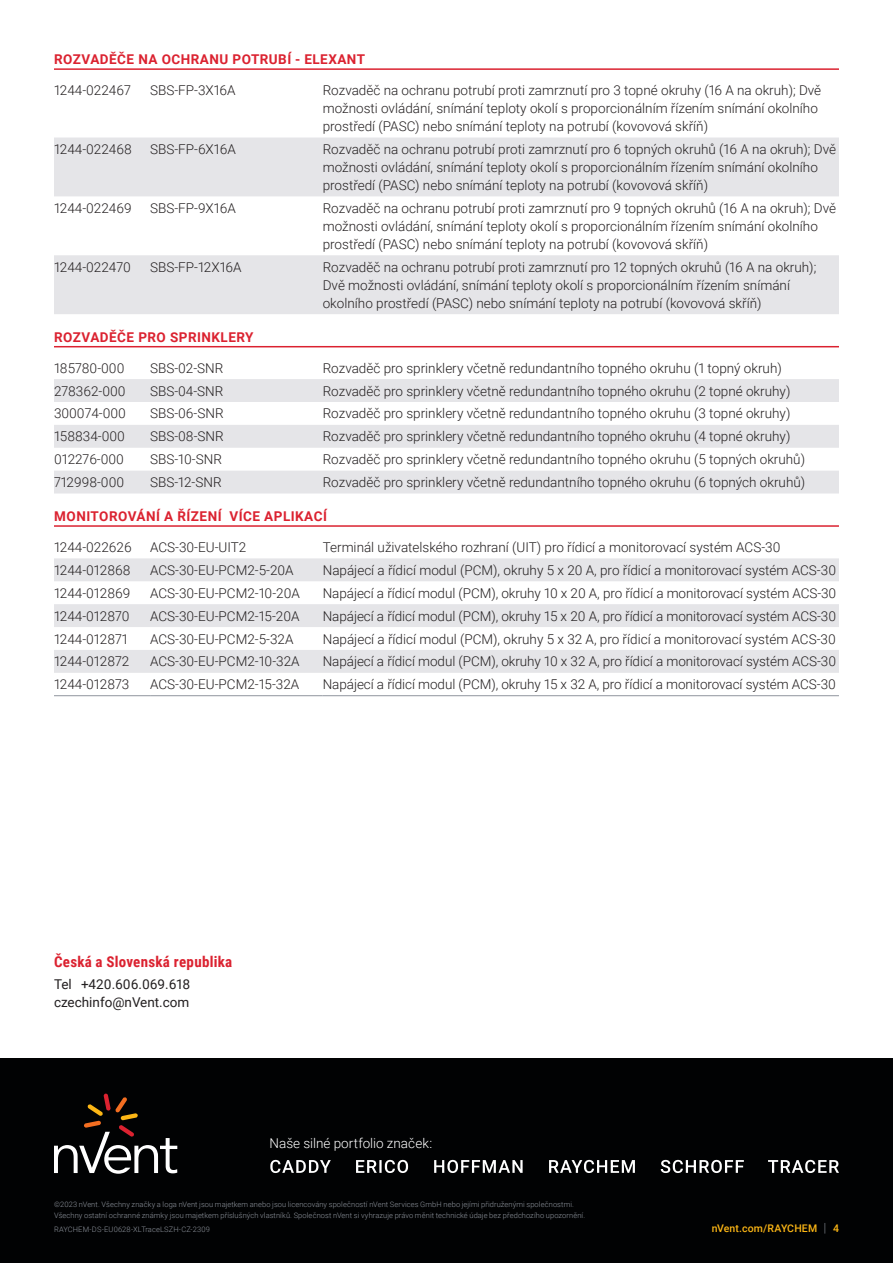
<style>
.page{position:relative;width:893px;height:1263px;background:#fff}
.page>*{position:absolute;margin:0;border:0;box-sizing:border-box;transform-origin:0 0}
.Address_Country_Name_Red{font:700 15px "Roboto Condensed";letter-spacing:.02em;color:#db2230}
.Bodytext_2{font:300 13.5px/18px "Roboto";color:#231f20}
.Subhead{font:700 13.5px "Roboto";letter-spacing:.035em;color:#db2230}
.Phone_Fax_Email_Black{font:13.5px "Roboto";color:#231f20}
.t1{font:300 13.5px "Roboto";letter-spacing:.005em;color:#fff}
.t2{font:500 10.5px "Roboto";letter-spacing:.015em;color:#fcb615}
.t3{font:300 7.5px/10.5px "Roboto";letter-spacing:.01em;color:#8f959e}
.s1{font-weight:300;font-size:12.6px;color:#8f959e}
</style>
<div class="page">
<div style="left:0;top:1058px;width:893px;height:205px;background:#010203"></div>
<svg style="left:270px;top:1160px;width:569px;height:13px"></svg>
<svg style="left:54px;top:1093px;width:123px;height:81px"></svg>
<hr style="left:54px;top:68px;width:785px;height:2px;background:#db2230">
<hr style="left:54px;top:346px;width:785px;height:1px;background:#db2230">
<hr style="left:54px;top:525px;width:785px;height:2px;background:#db2230">
<svg style="left:54px;top:138px;width:785px;height:176px;fill:#e5e5e8"></svg>
<svg style="left:54px;top:379px;width:785px;height:114px;fill:#e5e5e8"></svg>
<svg style="left:54px;top:558px;width:785px;height:115px;fill:#e5e5e8"></svg>
<hr style="left:54px;top:695px;width:96px;height:1px;background:#8f959e">
<hr style="left:150px;top:695px;width:173px;height:1px;background:#8f959e">
<hr style="left:323px;top:695px;width:516px;height:1px;background:#8f959e">
<p class="Subhead" style="left:54px;top:50px;width:312px">ROZVADĚČE NA OCHRANU POTRUBÍ - ELEXANT</p>
<p class="Bodytext_2" style="left:54px;top:81px;width:78px">1244-022467</p>
<p class="Bodytext_2" style="left:150px;top:81px;width:87px">SBS-FP-3X16A</p>
<p class="Bodytext_2" style="left:323px;top:81px;width:500px">Rozvaděč na ochranu potrubí proti zamrznutí pro 3 topné okruhy (16 A na okruh); Dvě možnosti ovládání, snímání teploty okolí s proporcionálním řízením snímání okolního prostředí (PASC) nebo snímání teploty na potrubí (kovovová skříň)</p>
<p class="Bodytext_2" style="left:54px;top:140px;width:79px">1244-022468</p>
<p class="Bodytext_2" style="left:150px;top:140px;width:87px">SBS-FP-6X16A</p>
<p class="Bodytext_2" style="left:323px;top:140px;width:515px">Rozvaděč na ochranu potrubí proti zamrznutí pro 6 topných okruhů (16 A na okruh); Dvě možnosti ovládání, snímání teploty okolí s proporcionálním řízením snímání okolního prostředí (PASC) nebo snímání teploty na potrubí (kovovová skříň)</p>
<p class="Bodytext_2" style="left:54px;top:199px;width:79px">1244-022469</p>
<p class="Bodytext_2" style="left:150px;top:199px;width:87px">SBS-FP-9X16A</p>
<p class="Bodytext_2" style="left:323px;top:199px;width:515px">Rozvaděč na ochranu potrubí proti zamrznutí pro 9 topných okruhů (16 A na okruh); Dvě možnosti ovládání, snímání teploty okolí s proporcionálním řízením snímání okolního prostředí (PASC) nebo snímání teploty na potrubí (kovovová skříň)</p>
<p class="Bodytext_2" style="left:54px;top:257px;width:78px">1244-022470</p>
<p class="Bodytext_2" style="left:150px;top:257px;width:93px">SBS-FP-12X16A</p>
<p class="Bodytext_2" style="left:323px;top:257px;width:495px">Rozvaděč na ochranu potrubí proti zamrznutí pro 12 topných okruhů (16 A na okruh);<br>Dvě možnosti ovládání, snímání teploty okolí s proporcionálním řízením snímání okolního prostředí (PASC) nebo snímání teploty na potrubí (kovovová skříň)</p>
<p class="Subhead" style="left:54px;top:327px;width:201px">ROZVADĚČE PRO SPRINKLERY</p>
<p class="Bodytext_2" style="left:54px;top:358px;width:72px">185780-000</p>
<p class="Bodytext_2" style="left:150px;top:358px;width:75px">SBS-02-SNR</p>
<p class="Bodytext_2" style="left:323px;top:358px;width:461px">Rozvaděč pro sprinklery včetně redundantního topného okruhu (1 topný okruh)</p>
<p class="Bodytext_2" style="left:54px;top:381px;width:73px">278362-000</p>
<p class="Bodytext_2" style="left:150px;top:381px;width:75px">SBS-04-SNR</p>
<p class="Bodytext_2" style="left:323px;top:381px;width:469px">Rozvaděč pro sprinklery včetně redundantního topného okruhu (2 topné okruhy)</p>
<p class="Bodytext_2" style="left:54px;top:404px;width:74px">300074-000</p>
<p class="Bodytext_2" style="left:150px;top:404px;width:75px">SBS-06-SNR</p>
<p class="Bodytext_2" style="left:323px;top:404px;width:469px">Rozvaděč pro sprinklery včetně redundantního topného okruhu (3 topné okruhy)</p>
<p class="Bodytext_2" style="left:54px;top:427px;width:72px">158834-000</p>
<p class="Bodytext_2" style="left:150px;top:427px;width:75px">SBS-08-SNR</p>
<p class="Bodytext_2" style="left:323px;top:427px;width:469px">Rozvaděč pro sprinklery včetně redundantního topného okruhu (4 topné okruhy)</p>
<p class="Bodytext_2" style="left:54px;top:450px;width:72px">012276-000</p>
<p class="Bodytext_2" style="left:150px;top:450px;width:73px">SBS-10-SNR</p>
<p class="Bodytext_2" style="left:323px;top:450px;width:484px">Rozvaděč pro sprinklery včetně redundantního topného okruhu (5 topných okruhů)</p>
<p class="Bodytext_2" style="left:54px;top:473px;width:72px">712998-000</p>
<p class="Bodytext_2" style="left:150px;top:473px;width:73px">SBS-12-SNR</p>
<p class="Bodytext_2" style="left:323px;top:473px;width:484px">Rozvaděč pro sprinklery včetně redundantního topného okruhu (6 topných okruhů)</p>
<p class="Subhead" style="left:54px;top:507px;width:274px">MONITOROVÁNÍ A ŘÍZENÍ VÍCE APLIKACÍ</p>
<p class="Bodytext_2" style="left:54px;top:538px;width:79px">1244-022626</p>
<p class="Bodytext_2" style="left:150px;top:538px;width:98px">ACS-30-EU-UIT2</p>
<p class="Bodytext_2" style="left:323px;top:538px;width:459px">Terminál uživatelského rozhraní (UIT) pro řídicí a monitorovací systém ACS-30</p>
<p class="Bodytext_2" style="left:54px;top:561px;width:78px">1244-012868</p>
<p class="Bodytext_2" style="left:150px;top:561px;width:145px">ACS-30-EU-PCM2-5-20A</p>
<p class="Bodytext_2" style="left:323px;top:561px;width:515px">Napájecí a řídicí modul (PCM), okruhy 5 x 20 A, pro řídicí a monitorovací systém ACS-30</p>
<p class="Bodytext_2" style="left:54px;top:583px;width:78px">1244-012869</p>
<p class="Bodytext_2" style="left:150px;top:583px;width:151px">ACS-30-EU-PCM2-10-20A</p>
<p class="Bodytext_2" style="left:323px;top:583px;width:515px">Napájecí a řídicí modul (PCM), okruhy 10 x 20 A, pro řídicí a monitorovací systém ACS-30</p>
<p class="Bodytext_2" style="left:54px;top:606px;width:77px">1244-012870</p>
<p class="Bodytext_2" style="left:150px;top:606px;width:151px">ACS-30-EU-PCM2-15-20A</p>
<p class="Bodytext_2" style="left:323px;top:606px;width:515px">Napájecí a řídicí modul (PCM), okruhy 15 x 20 A, pro řídicí a monitorovací systém ACS-30</p>
<p class="Bodytext_2" style="left:54px;top:629px;width:75px">1244-012871</p>
<p class="Bodytext_2" style="left:150px;top:629px;width:145px">ACS-30-EU-PCM2-5-32A</p>
<p class="Bodytext_2" style="left:323px;top:629px;width:515px">Napájecí a řídicí modul (PCM), okruhy 5 x 32 A, pro řídicí a monitorovací systém ACS-30</p>
<p class="Bodytext_2" style="left:54px;top:652px;width:77px">1244-012872</p>
<p class="Bodytext_2" style="left:150px;top:652px;width:151px">ACS-30-EU-PCM2-10-32A</p>
<p class="Bodytext_2" style="left:323px;top:652px;width:515px">Napájecí a řídicí modul (PCM), okruhy 10 x 32 A, pro řídicí a monitorovací systém ACS-30</p>
<p class="Bodytext_2" style="left:54px;top:675px;width:77px">1244-012873</p>
<p class="Bodytext_2" style="left:150px;top:675px;width:151px">ACS-30-EU-PCM2-15-32A</p>
<p class="Bodytext_2" style="left:323px;top:675px;width:515px">Napájecí a řídicí modul (PCM), okruhy 15 x 32 A, pro řídicí a monitorovací systém ACS-30</p>
<p class="Address_Country_Name_Red" style="left:54px;top:951px;width:180px">Česká a Slovenská republika</p>
<p class="Phone_Fax_Email_Black" style="left:54px;top:974px;width:138px">Tel +420.606.069.618</p>
<p class="Phone_Fax_Email_Black" style="left:54px;top:992px;width:137px">czechinfo@nVent.com</p>
<p class="t1" style="left:269px;top:1134px;width:164px">Naše silné portfolio značek:</p>
<p class="t3" style="left:54px;top:1199px;width:533px">©2023 nVent. Všechny značky a loga nVent jsou majetkem anebo jsou licencovány společností nVent Services GmbH nebo jejími přidruženými společnostmi.<br>Všechny ostatní ochranné známky jsou majetkem příslušných vlastníků. Společnost nVent si vyhrazuje právo měnit technické údaje bez předchozího upozornění.</p>
<p class="t3" style="left:54px;top:1224px;width:157px">RAYCHEM-DS-EU0628-XLTraceLSZH-CZ-2309</p>
<p class="t2" style="left:712px;top:1221px;width:129px">nVent.com/RAYCHEM <span class="s1">|</span> 4</p>
</div>
